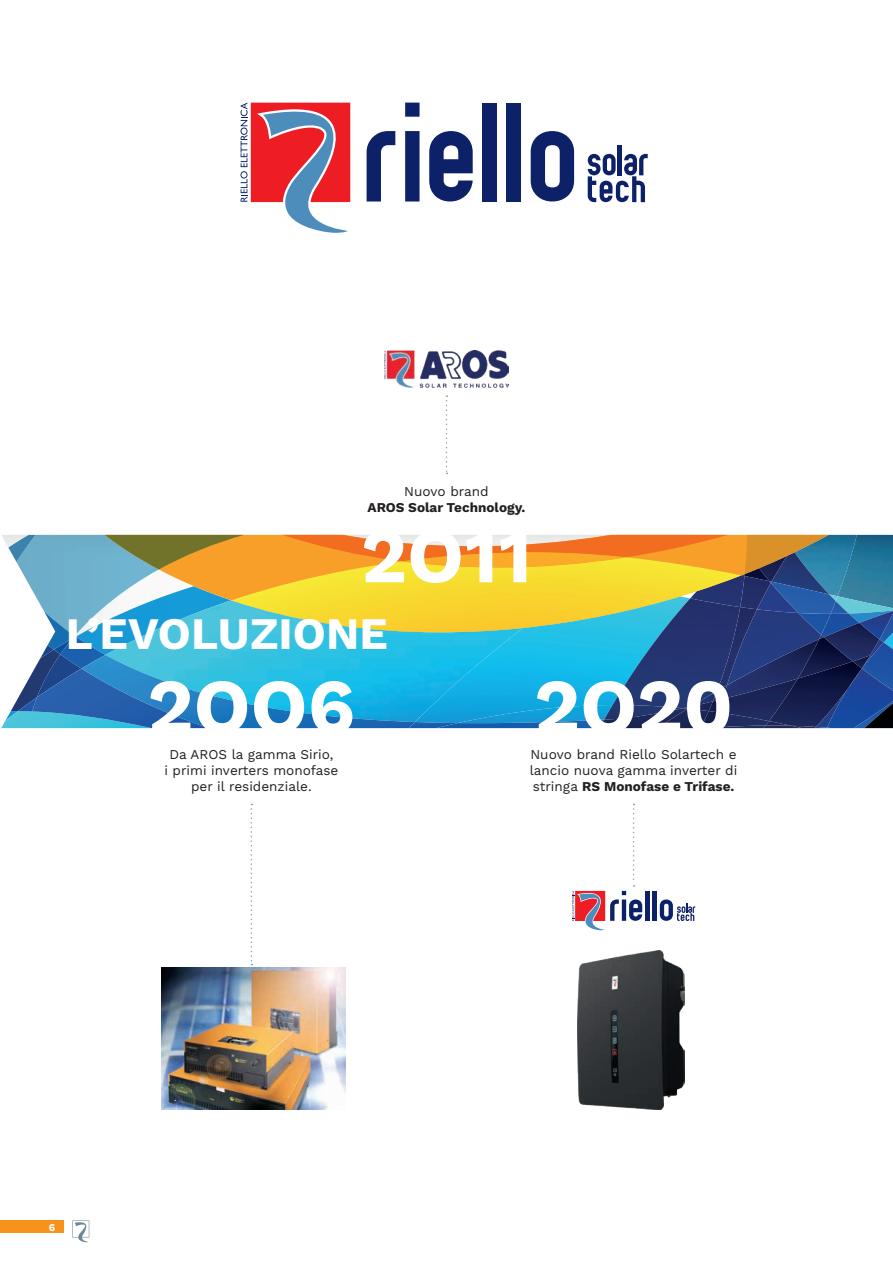
<style>
.page{position:relative;width:893px;height:1263px;background:#fff}
.page>*{position:absolute;margin:0;border:0;box-sizing:border-box;transform-origin:0 0}
.t1{font:700 77.4px "Work Sans";color:#fff}
.t2{font:700 45px "Work Sans";color:#fff}
.t3{font:13.5px/16.2px "Work Sans";color:#231f20;text-align:center}
.t4{font:700 13.5px "Work Sans";color:#231f20}
.t5{font:700 10.5px "Work Sans";color:#fff}
.s1{font-weight:700}
</style>
<div class="page">
<div style="left:0;top:1220px;width:64px;height:13px;background:#f7931d"></div>
<svg style="left:72px;top:1220px;width:17px;height:23px"></svg>
<svg style="left:367px;top:131px;width:28px;height:70px"></svg>
<svg style="left:405px;top:103px;width:15px;height:98px"></svg>
<svg style="left:429px;top:131px;width:44px;height:70px"></svg>
<div style="left:482px;top:103px;width:15px;height:98px;background:#0d2169"></div>
<div style="left:507px;top:103px;width:14px;height:98px;background:#0d2169"></div>
<svg style="left:531px;top:131px;width:43px;height:70px"></svg>
<svg style="left:240px;top:102px;width:111px;height:131px"></svg>
<hr style="left:618px;top:145px;width:4px;height:30px;background:#0d2169">
<svg style="left:588px;top:154px;width:60px;height:48px"></svg>
<svg style="left:79px;top:535px;width:662px;height:102px;background:#d3ab63"></svg>
<img style="left:16px;top:535px;width:143px;height:101px">
<svg style="left:105px;top:535px;width:139px;height:34px;background:#9b8c48"></svg>
<img style="left:73px;top:637px;width:32px;height:18px">
<img style="left:44px;top:611px;width:31px;height:39px">
<img style="left:54px;top:638px;width:19px;height:16px">
<img style="left:829px;top:535px;width:9px;height:59px">
<svg style="left:282px;top:535px;width:446px;height:22px;background:#f19450"></svg>
<img style="left:838px;top:535px;width:55px;height:61px">
<img style="left:60px;top:654px;width:21px;height:14px">
<img style="left:44px;top:645px;width:10px;height:5px">
<img style="left:11px;top:650px;width:49px;height:61px">
<img style="left:8px;top:535px;width:28px;height:27px">
<img style="left:8px;top:555px;width:2px;height:7px">
<img style="left:5px;top:711px;width:27px;height:17px">
<svg style="left:11px;top:711px;width:21px;height:1px"></svg>
<svg style="left:815px;top:728px;width:18px;height:1px"></svg>
<img style="left:105px;top:600px;width:310px;height:55px">
<img style="left:415px;top:632px;width:197px;height:90px">
<img style="left:612px;top:632px;width:105px;height:76px">
<img style="left:231px;top:557px;width:510px;height:75px">
<img style="left:436px;top:720px;width:163px;height:8px">
<img style="left:81px;top:655px;width:334px;height:73px">
<img style="left:599px;top:708px;width:84px;height:20px">
<img style="left:409px;top:722px;width:49px;height:6px">
<svg style="left:683px;top:706px;width:4px;height:3px"></svg>
<img style="left:798px;top:582px;width:38px;height:31px">
<img style="left:771px;top:583px;width:27px;height:26px">
<svg style="left:741px;top:535px;width:88px;height:48px;background:#7b735a"></svg>
<img style="left:740px;top:576px;width:31px;height:33px">
<img style="left:757px;top:609px;width:64px;height:30px">
<img style="left:717px;top:607px;width:40px;height:78px">
<img style="left:720px;top:727px;width:43px;height:1px">
<img style="left:402px;top:552px;width:224px;height:15px">
<img style="left:763px;top:727px;width:28px;height:1px">
<img style="left:791px;top:727px;width:25px;height:1px">
<img style="left:836px;top:596px;width:57px;height:14px">
<img style="left:831px;top:601px;width:18px;height:13px">
<img style="left:849px;top:610px;width:44px;height:4px">
<img style="left:821px;top:614px;width:38px;height:21px">
<img style="left:32px;top:668px;width:176px;height:60px">
<img style="left:18px;top:697px;width:19px;height:14px">
<img style="left:884px;top:639px;width:9px;height:3px">
<img style="left:884px;top:642px;width:9px;height:26px">
<img style="left:879px;top:639px;width:5px;height:29px">
<img style="left:862px;top:668px;width:31px;height:60px">
<img style="left:864px;top:703px;width:29px;height:25px">
<img style="left:870px;top:661px;width:9px;height:7px">
<img style="left:691px;top:691px;width:22px;height:10px">
<img style="left:657px;top:709px;width:43px;height:19px">
<img style="left:687px;top:701px;width:22px;height:10px">
<img style="left:723px;top:639px;width:75px;height:40px">
<img style="left:713px;top:685px;width:7px;height:14px">
<img style="left:720px;top:721px;width:49px;height:6px">
<img style="left:700px;top:711px;width:20px;height:17px">
<img style="left:720px;top:679px;width:49px;height:42px">
<img style="left:709px;top:699px;width:14px;height:13px">
<img style="left:859px;top:611px;width:34px;height:28px">
<img style="left:824px;top:623px;width:55px;height:38px">
<img style="left:798px;top:637px;width:55px;height:24px">
<img style="left:766px;top:721px;width:3px;height:5px">
<img style="left:853px;top:655px;width:17px;height:13px">
<img style="left:769px;top:661px;width:93px;height:66px">
<svg style="left:251px;top:804px;width:1px;height:161px"></svg>
<img style="left:162px;top:967px;width:183px;height:143px">
<img style="left:384px;top:351px;width:125px;height:37px">
<svg style="left:446px;top:395px;width:1px;height:79px"></svg>
<div style="left:645px;top:891px;width:5px;height:30px;background:#0d2169"></div>
<div style="left:652px;top:891px;width:5px;height:30px;background:#0d2169"></div>
<svg style="left:572px;top:804px;width:70px;height:127px"></svg>
<svg style="left:660px;top:899px;width:35px;height:22px"></svg>
<img style="left:577px;top:950px;width:107px;height:160px">
<p class="t3" style="left:404px;top:484px;width:86px">Nuovo brand</p>
<p class="t4" style="left:368px;top:500px;width:159px">AROS Solar Technology.</p>
<h1 class="t1" style="left:361px;top:511px;width:173px">2O11</h1>
<h2 class="t2" style="left:66px;top:607px;width:323px">L’EVOLUZIONE</h2>
<h1 class="t1" style="left:147px;top:662px;width:209px">2OO6</h1>
<p class="t3" style="left:164px;top:747px;width:176px">Da AROS la gamma Sirio,<br>i primi inverters monofase per il residenziale.</p>
<h1 class="t1" style="left:534px;top:662px;width:201px">2O20</h1>
<p class="t3" style="left:530px;top:747px;width:209px;text-align:justify">Nuovo brand Riello Solartech e lancio nuova gamma inverter di stringa <span class="s1">RS Monofase e Trifase.</span></p>
<p class="t5" style="left:49px;top:1221px;width:8px">6</p>
</div>
